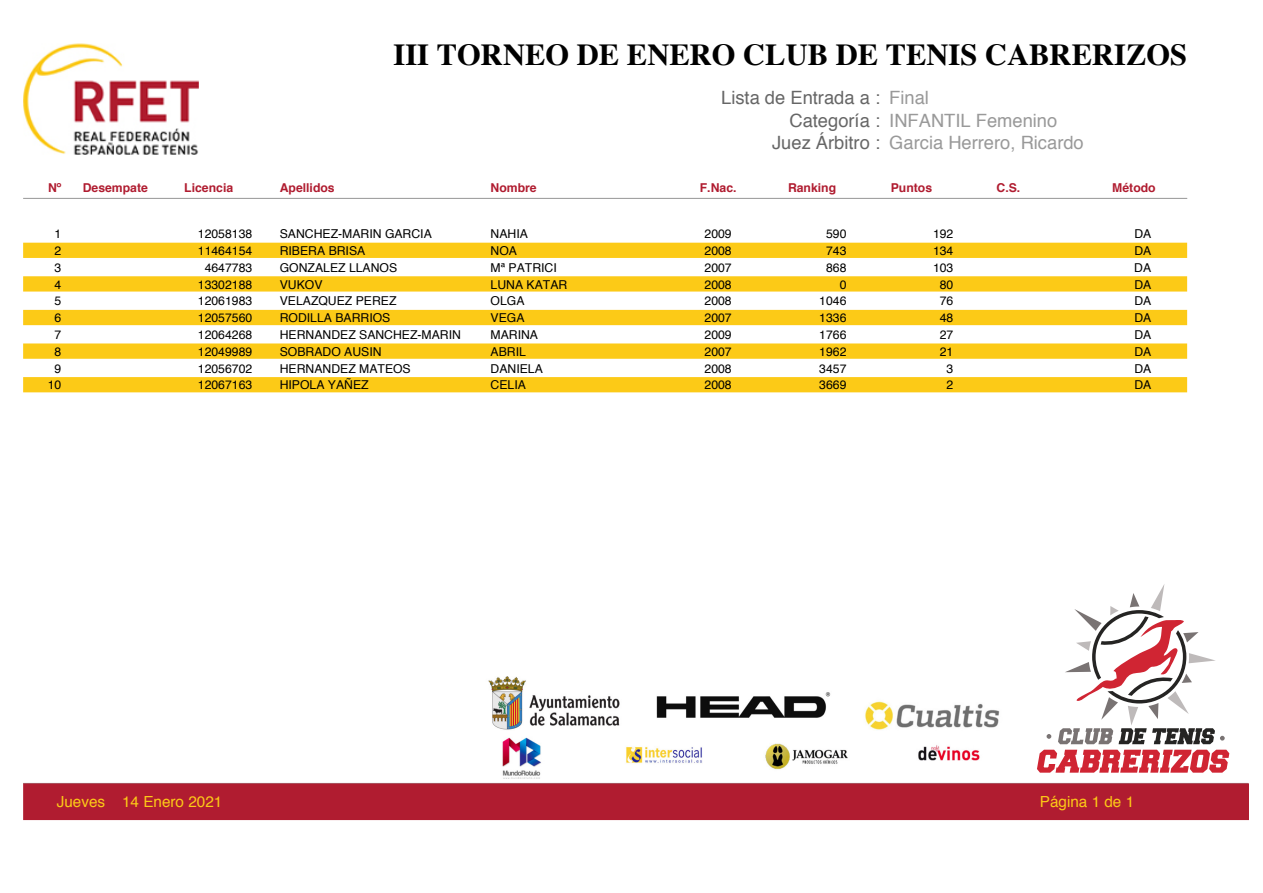
<style>
.page{position:relative;width:1263px;height:893px;background:#fff}
.page>*{position:absolute;margin:0;border:0;box-sizing:border-box;transform-origin:0 0}
.t1{font:700 30.6px "Times";color:#000}
.t2{font:18.3px/23px "Helvetica";color:#999}
.t3{font:18.3px/23px "Helvetica";color:#666;text-align:right}
.t4{font:15.3px "Helvetica";color:#fcca17}
.t5{font:12.15px "Helvetica";color:#000}
.t6{font:700 12.15px "Helvetica";color:#b01c30}
</style>
<div class="page">
<svg style="left:1037px;top:750px;width:192px;height:23px"></svg>
<svg style="left:1046px;top:734px;width:5px;height:5px"></svg>
<svg style="left:1058px;top:584px;width:167px;height:160px"></svg>
<img style="left:488px;top:676px;width:512px;height:54px">
<img style="left:502px;top:737px;width:478px;height:42px">
<img style="left:23px;top:43px;width:176px;height:111px">
<hr style="left:23px;top:198px;width:1164px;height:1px;background:#999">
<div style="left:24px;top:243px;width:1162px;height:14px;background:#fcca17"></div>
<div style="left:23px;top:243px;width:1164px;height:15px;border:2px solid #fcca17"></div>
<div style="left:24px;top:277px;width:1162px;height:14px;background:#fcca17"></div>
<div style="left:23px;top:276px;width:1164px;height:16px;border:2px solid #fcca17"></div>
<div style="left:24px;top:311px;width:1162px;height:13px;background:#fcca17"></div>
<div style="left:23px;top:310px;width:1164px;height:15px;border:2px solid #fcca17"></div>
<div style="left:24px;top:344px;width:1162px;height:14px;background:#fcca17"></div>
<div style="left:23px;top:343px;width:1164px;height:16px;border:2px solid #fcca17"></div>
<div style="left:24px;top:378px;width:1162px;height:14px;background:#fcca17"></div>
<div style="left:23px;top:377px;width:1164px;height:15px;border:2px solid #fcca17"></div>
<div style="left:23px;top:783px;width:1225px;height:37px;background:#b01c30"></div>
<h1 class="t1" style="left:393px;top:26px;width:795px">III TORNEO DE ENERO CLUB DE TENIS CABRERIZOS</h1>
<h2 class="t3" style="left:721px;top:86px;width:160px">Lista de Entrada a :<br>Categoría :<br>Juez Árbitro :</h2>
<h2 class="t2" style="left:889px;top:86px;width:196px">Final<br>INFANTIL Femenino<br>Garcia Herrero, Ricardo</h2>
<p class="t6" style="left:48px;top:178px;width:15px">Nº</p>
<p class="t6" style="left:83px;top:178px;width:67px">Desempate</p>
<p class="t6" style="left:184px;top:178px;width:50px">Licencia</p>
<p class="t6" style="left:280px;top:178px;width:56px">Apellidos</p>
<p class="t6" style="left:491px;top:178px;width:48px">Nombre</p>
<p class="t6" style="left:700px;top:178px;width:38px">F.Nac.</p>
<p class="t6" style="left:788px;top:178px;width:50px">Ranking</p>
<p class="t6" style="left:891px;top:178px;width:43px">Puntos</p>
<p class="t6" style="left:996px;top:178px;width:25px">C.S.</p>
<p class="t6" style="left:1112px;top:178px;width:45px">Método</p>
<p class="t5" style="left:55px;top:224px;width:8px">1</p>
<p class="t5" style="left:198px;top:224px;width:56px">12058138</p>
<p class="t5" style="left:280px;top:224px;width:154px">SANCHEZ-MARIN GARCIA</p>
<p class="t5" style="left:491px;top:224px;width:39px">NAHIA</p>
<p class="t5" style="left:704px;top:224px;width:29px">2009</p>
<p class="t5" style="left:826px;top:224px;width:22px">590</p>
<p class="t5" style="left:933px;top:224px;width:22px">192</p>
<p class="t5" style="left:1134px;top:224px;width:18px">DA</p>
<p class="t5" style="left:55px;top:241px;width:8px">2</p>
<p class="t5" style="left:198px;top:241px;width:56px">11464154</p>
<p class="t5" style="left:280px;top:241px;width:87px">RIBERA BRISA</p>
<p class="t5" style="left:491px;top:241px;width:28px">NOA</p>
<p class="t5" style="left:704px;top:241px;width:29px">2008</p>
<p class="t5" style="left:826px;top:241px;width:22px">743</p>
<p class="t5" style="left:933px;top:241px;width:22px">134</p>
<p class="t5" style="left:1134px;top:241px;width:18px">DA</p>
<p class="t5" style="left:55px;top:258px;width:8px">3</p>
<p class="t5" style="left:205px;top:258px;width:49px">4647783</p>
<p class="t5" style="left:280px;top:258px;width:119px">GONZALEZ LLANOS</p>
<p class="t5" style="left:491px;top:258px;width:68px">Mª PATRICI</p>
<p class="t5" style="left:704px;top:258px;width:29px">2007</p>
<p class="t5" style="left:826px;top:258px;width:22px">868</p>
<p class="t5" style="left:933px;top:258px;width:22px">103</p>
<p class="t5" style="left:1134px;top:258px;width:18px">DA</p>
<p class="t5" style="left:55px;top:275px;width:8px">4</p>
<p class="t5" style="left:198px;top:275px;width:56px">13302188</p>
<p class="t5" style="left:280px;top:275px;width:44px">VUKOV</p>
<p class="t5" style="left:491px;top:275px;width:78px">LUNA KATAR</p>
<p class="t5" style="left:704px;top:275px;width:29px">2008</p>
<p class="t5" style="left:840px;top:275px;width:8px">0</p>
<p class="t5" style="left:940px;top:275px;width:15px">80</p>
<p class="t5" style="left:1134px;top:275px;width:18px">DA</p>
<p class="t5" style="left:55px;top:292px;width:8px">5</p>
<p class="t5" style="left:198px;top:292px;width:56px">12061983</p>
<p class="t5" style="left:280px;top:292px;width:118px">VELAZQUEZ PEREZ</p>
<p class="t5" style="left:491px;top:292px;width:35px">OLGA</p>
<p class="t5" style="left:704px;top:292px;width:29px">2008</p>
<p class="t5" style="left:819px;top:292px;width:29px">1046</p>
<p class="t5" style="left:940px;top:292px;width:15px">76</p>
<p class="t5" style="left:1134px;top:292px;width:18px">DA</p>
<p class="t5" style="left:55px;top:308px;width:8px">6</p>
<p class="t5" style="left:198px;top:308px;width:56px">12057560</p>
<p class="t5" style="left:280px;top:308px;width:112px">RODILLA BARRIOS</p>
<p class="t5" style="left:491px;top:308px;width:35px">VEGA</p>
<p class="t5" style="left:704px;top:308px;width:29px">2007</p>
<p class="t5" style="left:819px;top:308px;width:29px">1336</p>
<p class="t5" style="left:940px;top:308px;width:15px">48</p>
<p class="t5" style="left:1134px;top:308px;width:18px">DA</p>
<p class="t5" style="left:55px;top:325px;width:8px">7</p>
<p class="t5" style="left:198px;top:325px;width:56px">12064268</p>
<p class="t5" style="left:280px;top:325px;width:183px">HERNANDEZ SANCHEZ-MARIN</p>
<p class="t5" style="left:491px;top:325px;width:49px">MARINA</p>
<p class="t5" style="left:704px;top:325px;width:29px">2009</p>
<p class="t5" style="left:819px;top:325px;width:29px">1766</p>
<p class="t5" style="left:940px;top:325px;width:15px">27</p>
<p class="t5" style="left:1134px;top:325px;width:18px">DA</p>
<p class="t5" style="left:55px;top:342px;width:8px">8</p>
<p class="t5" style="left:198px;top:342px;width:56px">12049989</p>
<p class="t5" style="left:280px;top:342px;width:103px">SOBRADO AUSIN</p>
<p class="t5" style="left:491px;top:342px;width:37px">ABRIL</p>
<p class="t5" style="left:704px;top:342px;width:29px">2007</p>
<p class="t5" style="left:819px;top:342px;width:29px">1962</p>
<p class="t5" style="left:940px;top:342px;width:15px">21</p>
<p class="t5" style="left:1134px;top:342px;width:18px">DA</p>
<p class="t5" style="left:55px;top:359px;width:8px">9</p>
<p class="t5" style="left:198px;top:359px;width:56px">12056702</p>
<p class="t5" style="left:280px;top:359px;width:133px">HERNANDEZ MATEOS</p>
<p class="t5" style="left:491px;top:359px;width:54px">DANIELA</p>
<p class="t5" style="left:704px;top:359px;width:29px">2008</p>
<p class="t5" style="left:819px;top:359px;width:29px">3457</p>
<p class="t5" style="left:946px;top:359px;width:8px">3</p>
<p class="t5" style="left:1134px;top:359px;width:18px">DA</p>
<p class="t5" style="left:48px;top:376px;width:15px">10</p>
<p class="t5" style="left:198px;top:376px;width:56px">12067163</p>
<p class="t5" style="left:280px;top:376px;width:90px">HIPOLA YAÑEZ</p>
<p class="t5" style="left:491px;top:376px;width:37px">CELIA</p>
<p class="t5" style="left:704px;top:376px;width:29px">2008</p>
<p class="t5" style="left:819px;top:376px;width:29px">3669</p>
<p class="t5" style="left:946px;top:376px;width:8px">2</p>
<p class="t5" style="left:1134px;top:376px;width:18px">DA</p>
<p class="t4" style="left:57px;top:789px;width:167px">Jueves 14 Enero 2021</p>
<p class="t4" style="left:1040px;top:789px;width:96px">Página 1 de 1</p>
</div>
